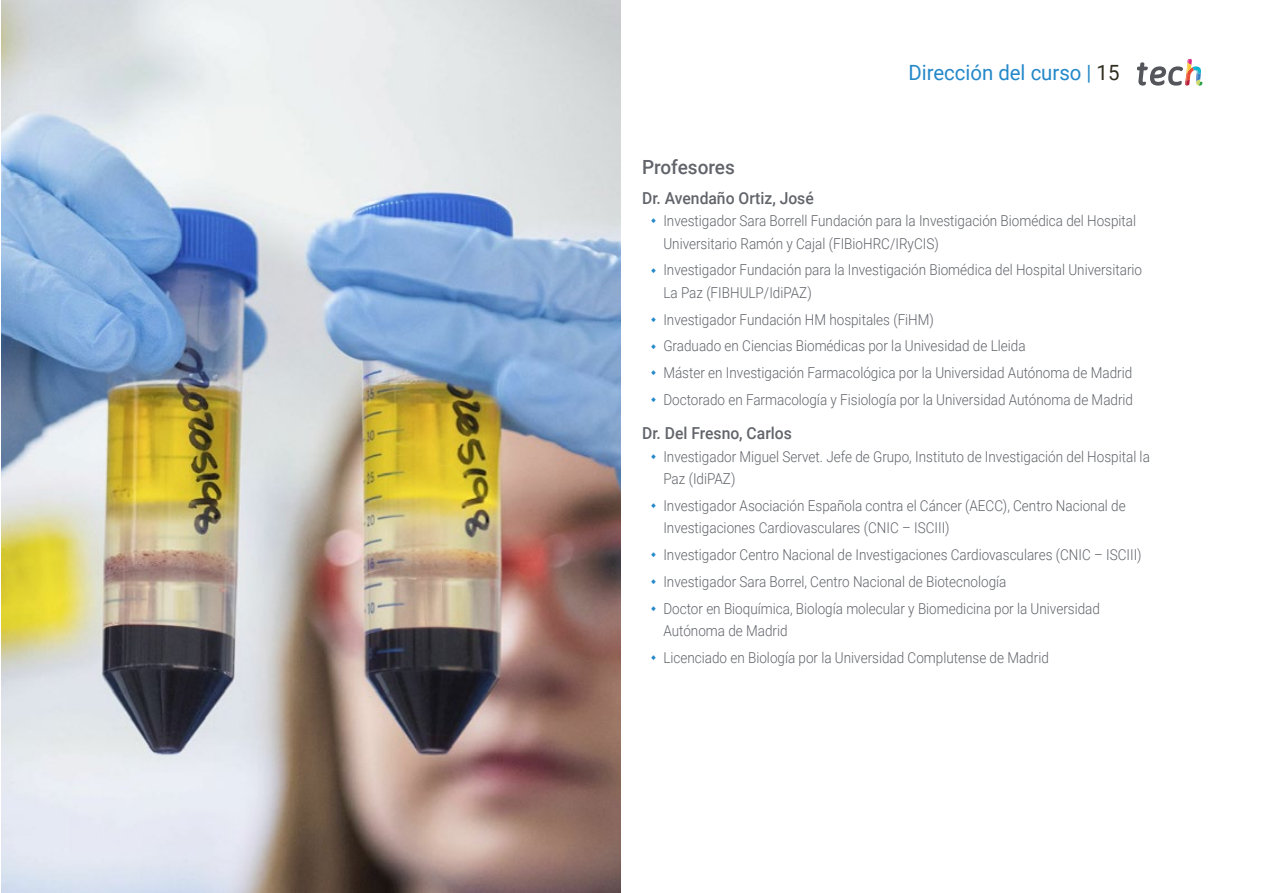
<style>
.page{position:relative;width:1263px;height:893px;background:#fff}
.page>*{position:absolute;margin:0;border:0;box-sizing:border-box;transform-origin:0 0}
.t1{font:21px "Roboto";color:#2488c9}
.t2{font:500 19.5px "Roboto";color:#61646a}
.t3{font:500 16.5px "Roboto";color:#61646a;scale:.95 1}
.t4{font:300 15px/26.7px "Roboto";color:#61646a;scale:.9 1}
.s1{color:#312e20}
</style>
<div class="page">
<img style="left:1px;top:0;width:620px;height:893px">
<svg style="left:1137px;top:59px;width:65px;height:27px"></svg>
<h2 class="t2" style="left:642px;top:154px;width:94px">Profesores</h2>
<h1 class="t1" style="left:908px;top:57px;width:213px">Dirección del curso | <span class="s1">15</span></h1>
<p class="t3" style="left:642px;top:186px;width:182px">Dr. Avendaño Ortiz, José</p>
<p class="t4" style="left:663px;top:209px;width:527px;line-height:22.5px">Investigador Sara Borrell Fundación para la Investigación Biomédica del Hospital<br>Universitario Ramón y Cajal (FIBioHRC/IRyCIS)</p>
<p class="t4" style="left:663px;top:258px;width:533px;line-height:22.5px">Investigador Fundación para la Investigación Biomédica del Hospital Universitario<br>La Paz (FIBHULP/IdiPAZ)</p>
<p class="t4" style="left:663px;top:305px;width:523px">Investigador Fundación HM hospitales (FiHM)<br>Graduado en Ciencias Biomédicas por la Univesidad de Lleida<br>Máster en Investigación Farmacológica por la Universidad Autónoma de Madrid Doctorado en Farmacología y Fisiología por la Universidad Autónoma de Madrid</p>
<p class="t3" style="left:642px;top:422px;width:159px">Dr. Del Fresno, Carlos</p>
<p class="t4" style="left:663px;top:444px;width:542px;line-height:22.5px">Investigador Miguel Servet. Jefe de Grupo, Instituto de Investigación del Hospital la<br>Paz (IdiPAZ)</p>
<p class="t4" style="left:663px;top:494px;width:515px;line-height:22.5px">Investigador Asociación Española contra el Cáncer (AECC), Centro Nacional de<br>Investigaciones Cardiovasculares (CNIC – ISCIII)</p>
<p class="t4" style="left:663px;top:541px;width:533px">Investigador Centro Nacional de Investigaciones Cardiovasculares (CNIC – ISCIII)<br>Investigador Sara Borrel, Centro Nacional de Biotecnología<br>Doctor en Bioquímica, Biología molecular y Biomedicina por la Universidad</p>
<p class="t4" style="left:663px;top:617px;width:430px">Autónoma de Madrid<br>Licenciado en Biología por la Universidad Complutense de Madrid</p>
</div>
